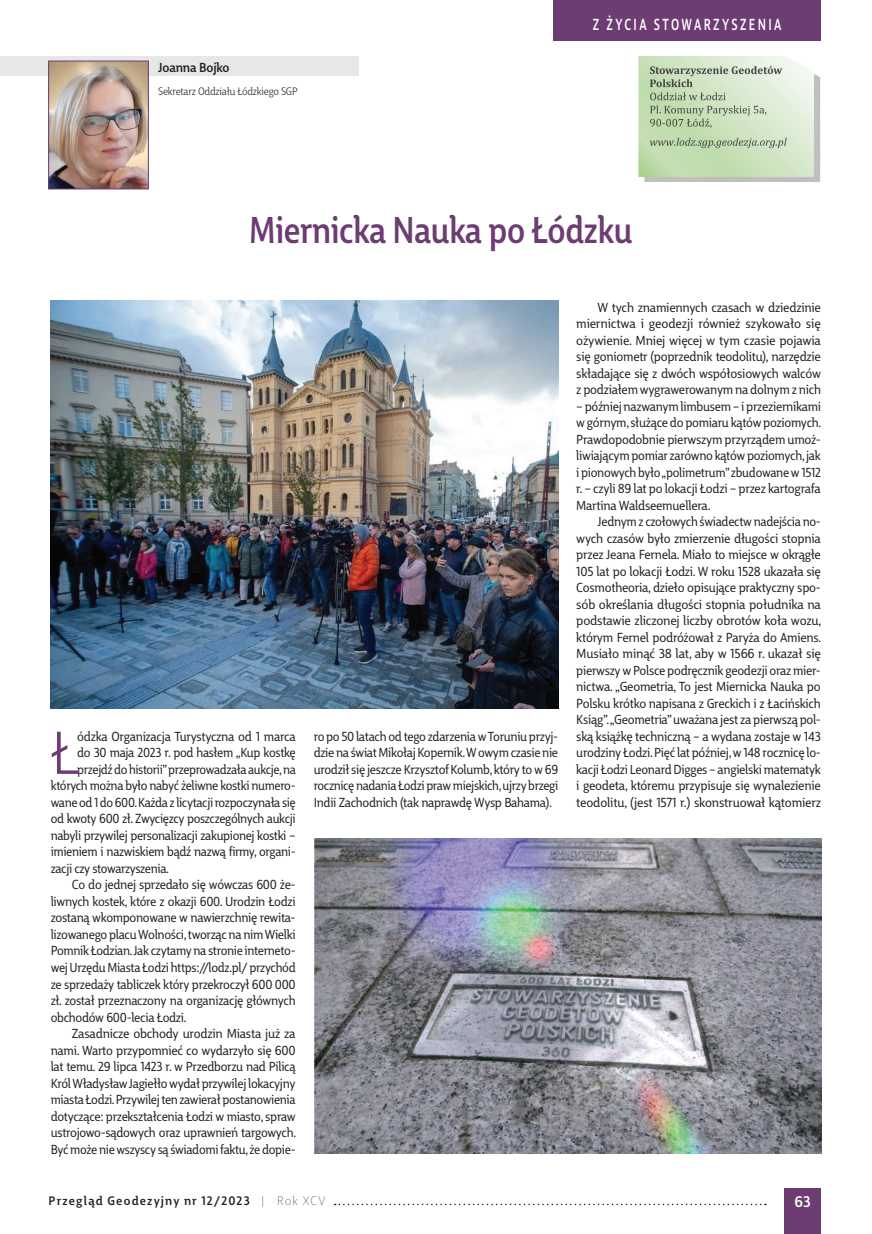
<style>
.page{position:relative;width:872px;height:1234px;background:#fff}
.page>*{position:absolute;margin:0;border:0;box-sizing:border-box;transform-origin:0 0}
.Normalny{font:58.8px "Big City Grotesque Pro";color:#6c3c73}
.TYTYTYTYTLULLLL{font:500 36.3px "Big City Grotesque Pro";letter-spacing:-.01em;color:#6c3c73;scale:.88 1}
.t1{font:500 15.6px "Big City Grotesque Pro";letter-spacing:.2em;color:#fff;scale:.77 1}
.t2{font:500 15px "Big City Grotesque Pro";color:#fff}
.Normalny-2{font:12.75px/16.5px "Big City Grotesque Pro";letter-spacing:-.03em;color:#231f20;text-align:justify}
.Normalny-3{font:12.75px/16.5px "Big City Grotesque Pro";letter-spacing:-.03em;color:#231f20;text-align:justify;scale:.96 1}
.Normalny-4{font:12.75px "Big City Grotesque Pro";letter-spacing:-.03em;color:#231f20;scale:.95 1}
.AUTOR{font:500 12.75px "Big City Grotesque Pro";letter-spacing:-.01em;color:#231f20}
.t3{font:500 12px "Big City Grotesque Pro";letter-spacing:.095em;color:#231f20}
.Autor_teksttttt{font:10.5px "Big City Grotesque Pro";letter-spacing:-.02em;color:#231f20;scale:.96 1}
.s1{font-weight:100}
</style>
<div class="page">
<div style="left:784px;top:1188px;width:37px;height:45px;background:#6c3c73"></div>
<div style="left:553px;top:0;width:268px;height:40px;background:#6c3c73"></div>
<svg style="left:335px;top:1203px;width:431px;height:1px"></svg>
<div style="left:0;top:56px;width:358px;height:20px;background:#e6e7e9"></div>
<img style="left:50px;top:63px;width:97px;height:124px">
<div style="left:48px;top:61px;width:101px;height:128px;border:1px solid #6c3c73"></div>
<img style="left:638px;top:56px;width:183px;height:126px">
<img style="left:51px;top:300px;width:507px;height:408px">
<img style="left:314px;top:838px;width:507px;height:314px">
<p class="AUTOR" style="left:158px;top:57px;width:73px">Joanna Bojko</p>
<p class="Autor_teksttttt" style="left:158px;top:83px;width:147px">Sekretarz Oddziału Łódzkiego SGP</p>
<p class="t1" style="left:593px;top:12px;width:246px">Z ŻYCIA STOWARZYSZENIA</p>
<p class="TYTYTYTYTLULLLL" style="left:249px;top:200px;width:437px">Miernicka Nauka po Łódzku</p>
<p class="Normalny" style="left:51px;top:707px;width:30px">Ł</p>
<p class="Normalny-2" style="left:77px;top:727px;width:220px">ódzka Organizacja Turystyczna od 1 marca</p>
<p class="Normalny-3" style="left:77px;top:743px;width:229px">do 30 maja 2023 r. pod hasłem „Kup kostkę</p>
<p class="Normalny-4" style="left:77px;top:759px;width:231px">przejdź do historii” przeprowadzała aukcje, na</p>
<p class="Normalny-3" style="left:51px;top:776px;width:257px">których można było nabyć żeliwne kostki numero-</p>
<p class="Normalny-3" style="left:51px;top:793px;width:257px">wane od 1 do 600. Każda z licytacji rozpoczynała się</p>
<p class="Normalny-3" style="left:51px;top:809px;width:257px">od kwoty 600 zł. Zwycięzcy poszczególnych aukcji</p>
<p class="Normalny-3" style="left:51px;top:826px;width:257px">nabyli przywilej personalizacji zakupionej kostki –</p>
<p class="Normalny-3" style="left:51px;top:842px;width:257px">imieniem i nazwiskiem bądź nazwą firmy, organi-</p>
<p class="Normalny-3" style="left:51px;top:859px;width:125px">zacji czy stowarzyszenia.</p>
<p class="Normalny-2" style="left:51px;top:875px;width:246px;text-indent:21px">Co do jednej sprzedało się wówczas 600 że&shy;liwnych kostek, które z okazji 600. Urodzin Łodzi zostaną wkomponowane w nawierzchnię rewita&shy;lizowanego placu Wolności, tworząc na nim Wielki Pomnik Łodzian. Jak czytamy na stronie interneto&shy;wej Urzędu Miasta Łodzi https://lodz.pl/ przychód ze sprzedaży tabliczek który przekroczył 600 000 zł. został przeznaczony na organizację głównych obchodów 600-lecia Łodzi.</p>
<p class="Normalny-2" style="left:51px;top:1024px;width:247px;text-indent:21px">Zasadnicze obchody urodzin Miasta już za nami. Warto przypomnieć co wydarzyło się 600 lat temu. 29 lipca 1423 r. w Przedborzu nad Pilicą Król Władysław Jagiełło wydał przywilej lokacyjny miasta Łodzi. Przywilej ten zawierał postanowienia dotyczące: przekształcenia Łodzi w miasto, spraw ustrojowo-sądowych oraz uprawnień targowych.<br>Być może nie wszyscy są świadomi faktu, że dopie-</p>
<p class="Normalny-2" style="left:314px;top:727px;width:246px">ro po 50 latach od tego zdarzenia w Toruniu przyj&shy;dzie na świat Mikołaj Kopernik. W owym czasie nie urodził się jeszcze Krzysztof Kolumb, który to w 69 rocznicę nadania Łodzi praw miejskich, ujrzy brzegi Indii Zachodnich (tak naprawdę Wysp Bahama).</p>
<p class="Normalny-2" style="left:576px;top:298px;width:246px;text-indent:21px">W tych znamiennych czasach w dziedzinie miernictwa i geodezji również szykowało się ożywienie. Mniej więcej w tym czasie pojawia się goniometr (poprzednik teodolitu), narzędzie składające się z dwóch współosiowych walców z podziałem wygrawerowanym na dolnym z nich</p>
<p class="Normalny-2" style="left:576px;top:397px;width:247px">– później nazwanym limbusem – i przeziernikami w górnym, służące do pomiaru kątów poziomych.<br>Prawdopodobnie pierwszym przyrządem umoż&shy;liwiającym pomiar zarówno kątów poziomych, jak i pionowych było „polimetrum” zbudowane w 1512 r. – czyli 89 lat po lokacji Łodzi – przez kartografa Martina Waldseemuellera.</p>
<p class="Normalny-3" style="left:576px;top:512px;width:257px;text-indent:21px">Jednym z czołowych świadectw nadejścia no&shy;wych czasów było zmierzenie długości stopnia przez Jeana Fernela. Miało to miejsce w okrągłe 105 lat po lokacji Łodzi. W roku 1528 ukazała się Cosmotheoria, dzieło opisujące praktyczny spo&shy;sób określania długości stopnia południka na podstawie zliczonej liczby obrotów koła wozu, którym Fernel podróżował z Paryża do Amiens.<br>Musiało minąć 38 lat, aby w 1566 r. ukazał się pierwszy w Polsce podręcznik geodezji oraz mier&shy;nictwa. „Geometria, To jest Miernicka Nauka po Polsku krótko napisana z Greckich i z Łacińskich Ksiąg”. „Geometria” uważana jest za pierwszą pol&shy;ską książkę techniczną – a wydana zostaje w 143 urodziny Łodzi. Pięć lat później, w 148 rocznicę lo&shy;kacji Łodzi Leonard Digges – angielski matematyk i geodeta, któremu przypisuje się wynalezienie teodolitu, (jest 1571 r.) skonstruował kątomierz</p>
<p class="t3" style="left:48px;top:1190px;width:278px">Przegląd Geodezyjny nr 12/2023 <span class="s1">| Rok XCV</span></p>
<p class="t2" style="left:794px;top:1189px;width:18px">63</p>
</div>
